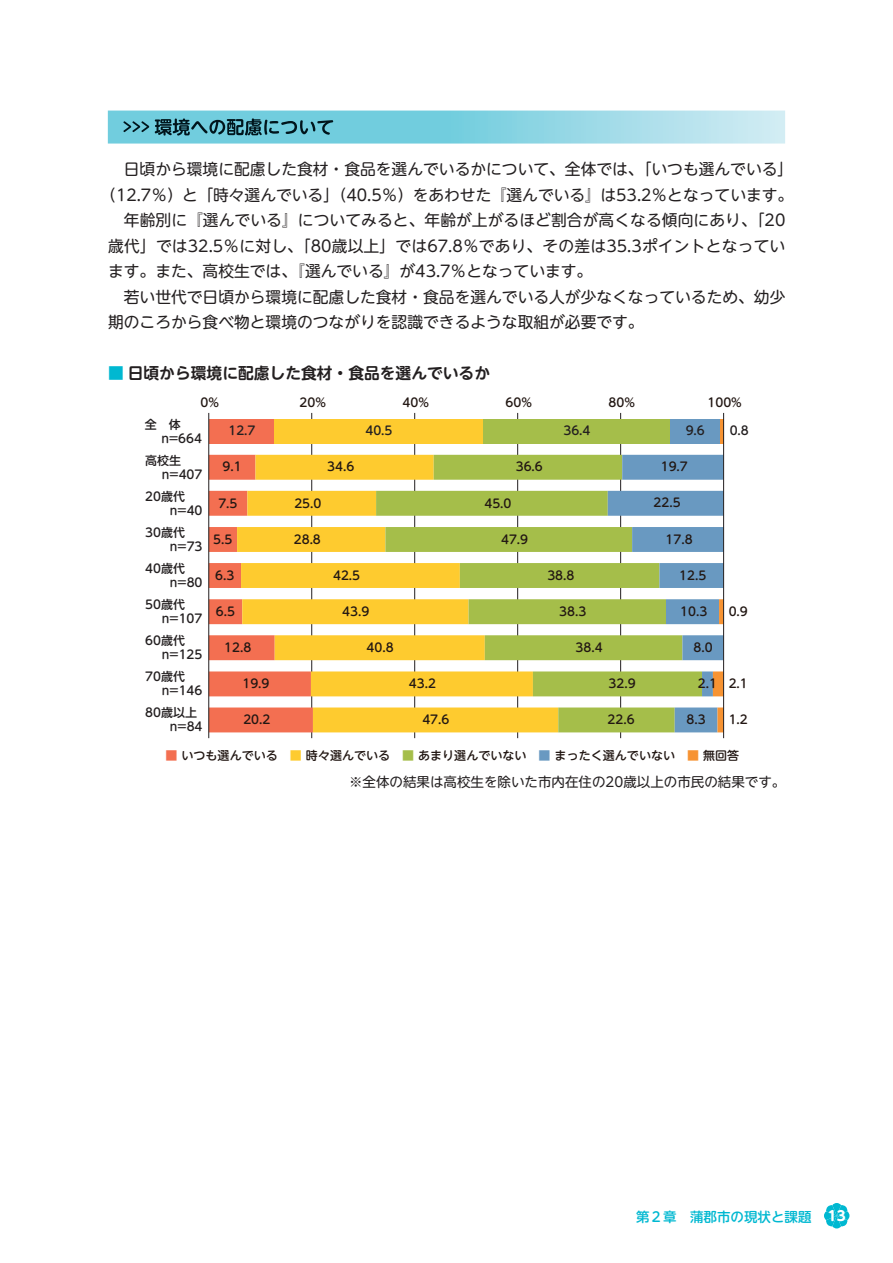
<style>
.page{position:relative;width:893px;height:1263px;background:#fff}
.page>*{position:absolute;margin:0;border:0;box-sizing:border-box;transform-origin:0 0}
.t1{font:15.75px "UD Shin M Go Pr 6 N";color:#231f20}
.t2{font:700 15.75px "UD Shin M Go Pr 6 N De";color:#231f20}
.t3{font:13.5px "UD Shin M Go Pr 6 N";color:#231f20}
.t4{font:500 13.5px "UD Shin M Go Pr 6 N";color:#00b8d1}
.t5{font:500 12px "UD Shin M Go Pr 6 N";color:#221713}
.t6{font:500 12px/14.4px "UD Shin M Go Pr 6 N";color:#231f20}
.s1{color:#00b8d1}
.s2{color:#f36f51}
.s3{color:#fecb2f}
.s4{color:#a5be4a}
.s5{color:#6999c1}
.s6{color:#f79332}
.s7{font-weight:700;color:#fff}
</style>
<div class="page">
<svg style="left:824px;top:1203px;width:25px;height:25px"></svg>
<svg style="left:108px;top:111px;width:677px;height:33px;background:#91d6e4"></svg>
<img style="left:123px;top:118px;width:210px;height:18px">
<hr style="left:620px;top:413px;width:1px;height:325px;background:#231f20">
<hr style="left:517px;top:413px;width:1px;height:325px;background:#231f20">
<hr style="left:414px;top:413px;width:1px;height:325px;background:#231f20">
<hr style="left:311px;top:413px;width:1px;height:325px;background:#231f20">
<svg style="left:209px;top:455px;width:28px;height:277px"></svg>
<svg style="left:237px;top:455px;width:139px;height:277px;fill:#fecb2f"></svg>
<svg style="left:376px;top:455px;width:232px;height:277px"></svg>
<svg style="left:608px;top:455px;width:115px;height:277px"></svg>
<div style="left:209px;top:419px;width:65px;height:24px;background:#f36f51"></div>
<div style="left:274px;top:419px;width:209px;height:24px;background:#fecb2f"></div>
<div style="left:483px;top:419px;width:187px;height:24px;background:#a5be4a"></div>
<div style="left:670px;top:419px;width:50px;height:24px;background:#6999c1"></div>
<hr style="left:720px;top:419px;width:4px;height:24px;background:#f79332">
<hr style="left:723px;top:413px;width:1px;height:325px;background:#231f20">
<hr style="left:208px;top:413px;width:1px;height:325px;background:#231f20">
<p class="t1" style="left:124px;top:156px;width:671px">日頃から環境に配慮した食材・食品を選んでいるかについて、全体では、「いつも選んでいる」</p>
<p class="t1" style="left:100px;top:182px;width:695px">（12.7％）と「時々選んでいる」（40.5％）をあわせた『選んでいる』は53.2％となっています。</p>
<p class="t1" style="left:124px;top:207px;width:663px">年齢別に『選んでいる』についてみると、年齢が上がるほど割合が高くなる傾向にあり、「20</p>
<p class="t1" style="left:108px;top:233px;width:679px">歳代」では32.5％に対し、「80歳以上」では67.8％であり、その差は35.3ポイントとなってい</p>
<p class="t1" style="left:108px;top:258px;width:486px">ます。また、高校生では、『選んでいる』が43.7％となっています。</p>
<p class="t1" style="left:124px;top:284px;width:663px">若い世代で日頃から環境に配慮した食材・食品を選んでいる人が少なくなっているため、幼少</p>
<p class="t1" style="left:108px;top:309px;width:537px">期のころから食べ物と環境のつながりを認識できるような取組が必要です。</p>
<p class="t2" style="left:108px;top:360px;width:383px"><span class="s1">■</span> 日頃から環境に配慮した食材・食品を選んでいるか</p>
<p class="t5" style="left:200px;top:392px;width:20px">0%</p>
<p class="t5" style="left:299px;top:392px;width:28px">20%</p>
<p class="t5" style="left:402px;top:392px;width:28px">40%</p>
<p class="t5" style="left:505px;top:392px;width:28px">60%</p>
<p class="t5" style="left:608px;top:392px;width:28px">80%</p>
<p class="t5" style="left:707px;top:392px;width:36px">100%</p>
<p class="t6" style="left:161px;top:416px;width:42px;text-indent:-17px">全　体n=664</p>
<p class="t6" style="left:162px;top:452px;width:42px;text-indent:-17px">高校生n=407</p>
<p class="t6" style="left:170px;top:488px;width:34px;text-indent:-25px">20歳代n=40</p>
<p class="t6" style="left:170px;top:524px;width:34px;text-indent:-25px">30歳代n=73</p>
<p class="t6" style="left:170px;top:560px;width:34px;text-indent:-25px">40歳代n=80</p>
<p class="t6" style="left:162px;top:596px;width:42px;text-indent:-17px">50歳代n=107</p>
<p class="t6" style="left:162px;top:632px;width:42px;text-indent:-17px">60歳代n=125</p>
<p class="t6" style="left:162px;top:668px;width:42px;text-indent:-17px">70歳代n=146</p>
<p class="t6" style="left:170px;top:704px;width:34px;text-indent:-25px">80歳以上n=84</p>
<p class="t6" style="left:228px;top:422px;width:29px">12.7</p>
<p class="t6" style="left:365px;top:422px;width:29px">40.5</p>
<p class="t6" style="left:563px;top:422px;width:29px">36.4</p>
<p class="t6" style="left:686px;top:422px;width:21px">9.6</p>
<p class="t6" style="left:730px;top:422px;width:21px">0.8</p>
<p class="t5" style="left:222px;top:457px;width:21px">9.1</p>
<p class="t5" style="left:218px;top:493px;width:21px">7.5</p>
<p class="t5" style="left:213px;top:529px;width:21px">5.5</p>
<p class="t5" style="left:215px;top:565px;width:21px">6.3</p>
<p class="t5" style="left:216px;top:601px;width:21px">6.5</p>
<p class="t5" style="left:224px;top:637px;width:29px">12.8</p>
<p class="t5" style="left:242px;top:673px;width:29px">19.9</p>
<p class="t5" style="left:243px;top:710px;width:29px">20.2</p>
<p class="t5" style="left:327px;top:457px;width:29px">34.6</p>
<p class="t5" style="left:294px;top:493px;width:29px">25.0</p>
<p class="t5" style="left:294px;top:529px;width:29px">28.8</p>
<p class="t5" style="left:333px;top:565px;width:29px">42.5</p>
<p class="t5" style="left:342px;top:601px;width:29px">43.9</p>
<p class="t5" style="left:366px;top:637px;width:29px">40.8</p>
<p class="t5" style="left:409px;top:673px;width:29px">43.2</p>
<p class="t5" style="left:422px;top:709px;width:29px">47.6</p>
<p class="t5" style="left:516px;top:457px;width:29px">36.6</p>
<p class="t5" style="left:484px;top:493px;width:29px">45.0</p>
<p class="t5" style="left:501px;top:529px;width:29px">47.9</p>
<p class="t5" style="left:547px;top:565px;width:29px">38.8</p>
<p class="t5" style="left:559px;top:601px;width:29px">38.3</p>
<p class="t5" style="left:576px;top:637px;width:29px">38.4</p>
<p class="t5" style="left:609px;top:673px;width:29px">32.9</p>
<p class="t5" style="left:607px;top:709px;width:29px">22.6</p>
<p class="t5" style="left:661px;top:457px;width:29px">19.7</p>
<p class="t5" style="left:653px;top:493px;width:29px">22.5</p>
<p class="t5" style="left:666px;top:529px;width:29px">17.8</p>
<p class="t5" style="left:679px;top:565px;width:29px">12.5</p>
<p class="t5" style="left:680px;top:601px;width:29px">10.3</p>
<p class="t5" style="left:693px;top:637px;width:21px">8.0</p>
<p class="t5" style="left:698px;top:673px;width:21px">2.1</p>
<p class="t5" style="left:686px;top:709px;width:21px">8.3</p>
<p class="t5" style="left:729px;top:601px;width:21px">0.9</p>
<p class="t5" style="left:729px;top:673px;width:21px">2.1</p>
<p class="t5" style="left:729px;top:709px;width:21px">1.2</p>
<p class="t5" style="left:165px;top:746px;width:575px"><span class="s2">■</span> いつも選んでいる　<span class="s3">■</span> 時々選んでいる　<span class="s4">■</span> あまり選んでいない　<span class="s5">■</span> まったく選んでいない　<span class="s6">■</span> 無回答</p>
<p class="t3" style="left:349px;top:770px;width:438px">※全体の結果は高校生を除いた市内在住の20歳以上の市民の結果です。</p>
<p class="t4" style="left:636px;top:1205px;width:211px">第２章　蒲郡市の現状と課題 <span class="s7">13</span></p>
</div>
